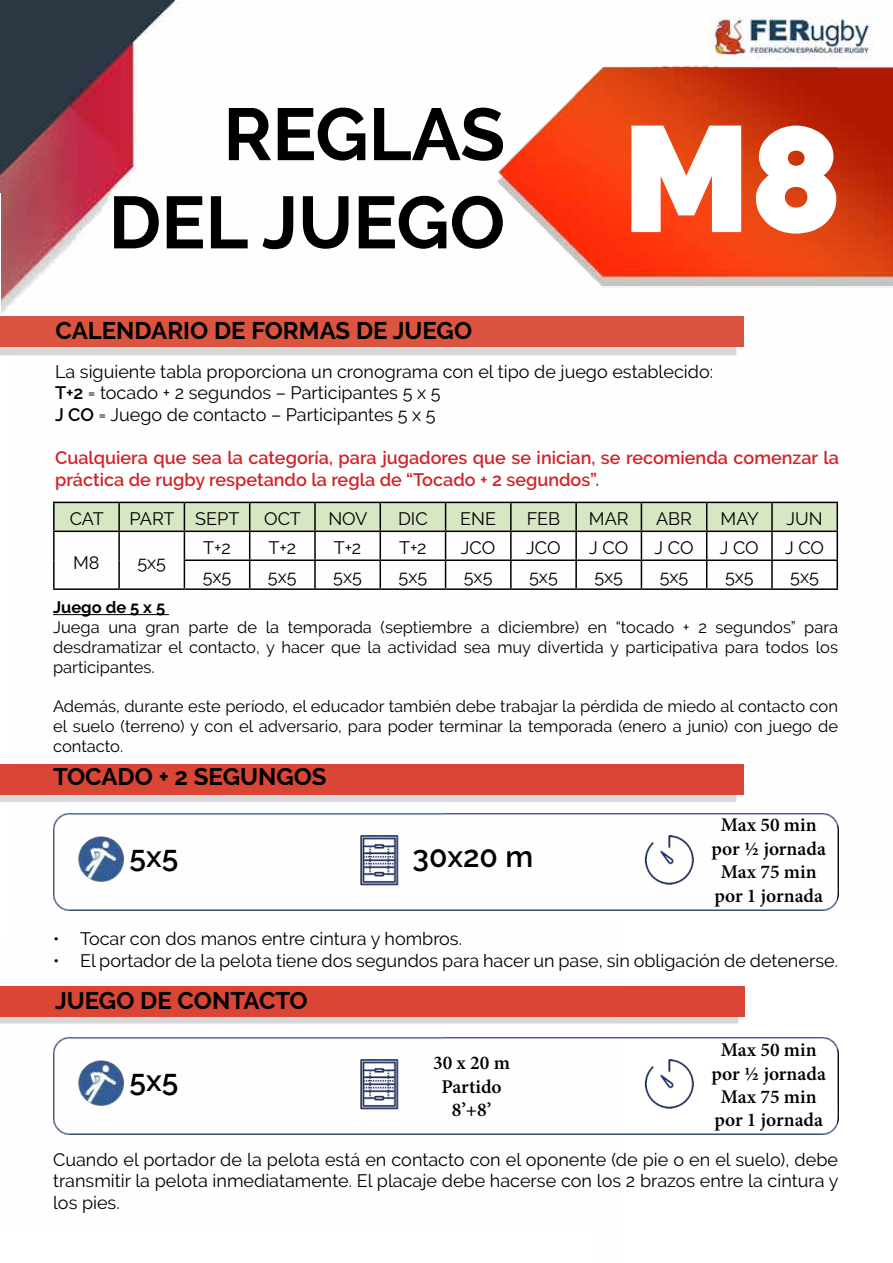
<style>
.page{position:relative;width:893px;height:1263px;background:#fff}
.page>*{position:absolute;margin:0;border:0;box-sizing:border-box;transform-origin:0 0}
.t1{font:700 73.5px/88.2px "Raleway";color:#000}
.t2{font:600 30px "Raleway";color:#000}
.t3{font:700 24px "Raleway";color:#000}
.t4{font:600 19.5px/23.4px "Minion Pro";color:#000;text-align:center}
.t5{font:18px/21.6px "Raleway";color:#000}
.t6{font:600 18px/21.6px "Raleway";color:#d2232a}
.t7{font:16.5px/19.8px "Raleway";color:#000;text-align:justify}
.t8{font:700 16.5px "Raleway";color:#000}
.s1{font-weight:600}
</style>
<div class="page">
<img style="left:0;top:0;width:871px;height:1135px">
<div style="left:0;top:317px;width:13px;height:623px;background:#fff"></div>
<hr style="left:0;top:193px;width:1px;height:740px;background:#fff">
<div style="left:622px;top:915px;width:271px;height:348px;background:#fff"></div>
<svg style="left:0;top:346px;width:736px;height:9px;background:#d5c8c7"></svg>
<div style="left:0;top:795px;width:736px;height:7px;background:#d5d7d8"></div>
<div style="left:0;top:316px;width:743px;height:30px;background:#db543f"></div>
<hr style="left:53px;top:502px;width:66px;height:1px;background:#000">
<hr style="left:53px;top:503px;width:2px;height:28px;background:#000">
<hr style="left:772px;top:502px;width:66px;height:1px;background:#000">
<hr style="left:836px;top:503px;width:2px;height:28px;background:#000">
<hr style="left:53px;top:531px;width:66px;height:1px;background:#000">
<hr style="left:53px;top:532px;width:2px;height:28px;background:#000">
<hr style="left:772px;top:531px;width:66px;height:1px;background:#000">
<hr style="left:836px;top:532px;width:2px;height:27px;background:#000">
<hr style="left:53px;top:560px;width:2px;height:28px;background:#000">
<svg style="left:54px;top:502px;width:783px;height:86px"></svg>
<hr style="left:772px;top:559px;width:66px;height:2px;background:#000">
<hr style="left:771px;top:561px;width:2px;height:27px;background:#000">
<hr style="left:836px;top:561px;width:2px;height:27px;background:#000">
<hr style="left:53px;top:588px;width:66px;height:2px;background:#000">
<hr style="left:119px;top:588px;width:65px;height:2px;background:#000">
<hr style="left:184px;top:588px;width:66px;height:2px;background:#000">
<hr style="left:250px;top:588px;width:65px;height:2px;background:#000">
<hr style="left:315px;top:588px;width:65px;height:2px;background:#000">
<hr style="left:380px;top:588px;width:66px;height:2px;background:#000">
<hr style="left:446px;top:588px;width:65px;height:2px;background:#000">
<hr style="left:511px;top:588px;width:65px;height:2px;background:#000">
<hr style="left:576px;top:588px;width:65px;height:2px;background:#000">
<hr style="left:641px;top:588px;width:66px;height:2px;background:#000">
<hr style="left:707px;top:588px;width:65px;height:2px;background:#000">
<hr style="left:772px;top:588px;width:66px;height:2px;background:#000">
<hr style="left:53px;top:614px;width:116px;height:1px;background:#000">
<div style="left:0;top:764px;width:743px;height:31px;background:#d94636"></div>
<img style="left:738px;top:813px;width:100px;height:97px">
<img style="left:53px;top:1037px;width:785px;height:97px">
<svg style="left:0;top:809px;width:738px;height:248px"></svg>
<div style="left:0;top:986px;width:745px;height:30px;background:#d94636"></div>
<img style="left:468px;top:29px;width:425px;height:266px">
<h1 class="t1" style="left:109px;top:91px;width:735px;text-indent:115px">REGLAS<br>DEL JUEGO <sup>M8</sup></h1>
<h3 class="t3" style="left:56px;top:316px;width:17px">CALEN</h3>
<h3 class="t3" style="left:135px;top:316px;width:339px">DARIO DE FORMAS DE JUEGO</h3>
<p class="t5" style="left:55px;top:360px;width:660px">La siguiente tabla proporciona un cronograma con el tipo de juego establecido:<br><span class="s1">T+2</span> = tocado + 2 segundos – Participantes 5 x 5<br><span class="s1">J CO</span> = Juego de contacto – Participantes 5 x 5</p>
<p class="t6" style="left:55px;top:447px;width:785px">Cualquiera que sea la categoría, para jugadores que se inician, se recomienda comenzar la práctica de rugby respetando la regla de “Tocado + 2 segundos”.</p>
<p class="t5" style="left:70px;top:508px;width:36px">CAT</p>
<p class="t5" style="left:129px;top:508px;width:111px">PART SEPT</p>
<p class="t5" style="left:264px;top:508px;width:38px">OCT</p>
<p class="t5" style="left:328px;top:508px;width:41px">NOV</p>
<p class="t5" style="left:398px;top:508px;width:31px">DIC</p>
<p class="t5" style="left:460px;top:508px;width:37px">ENE</p>
<p class="t5" style="left:527px;top:508px;width:35px">FEB</p>
<p class="t5" style="left:589px;top:508px;width:41px">MAR</p>
<p class="t5" style="left:656px;top:508px;width:37px">ABR</p>
<p class="t5" style="left:721px;top:508px;width:40px">MAY</p>
<p class="t5" style="left:786px;top:508px;width:38px">JUN</p>
<p class="t5" style="left:73px;top:551px;width:28px">M8</p>
<p class="t5" style="left:137px;top:551px;width:30px">5x5</p>
<p class="t5" style="left:203px;top:537px;width:29px">T+2</p>
<p class="t5" style="left:269px;top:537px;width:29px">T+2</p>
<p class="t5" style="left:334px;top:537px;width:29px">T+2</p>
<p class="t5" style="left:399px;top:537px;width:29px">T+2</p>
<p class="t5" style="left:461px;top:537px;width:36px">JCO</p>
<p class="t5" style="left:526px;top:537px;width:36px">JCO</p>
<p class="t5" style="left:589px;top:537px;width:40px">J CO</p>
<p class="t5" style="left:654px;top:537px;width:40px">J CO</p>
<p class="t5" style="left:720px;top:537px;width:40px">J CO</p>
<p class="t5" style="left:785px;top:537px;width:40px">J CO</p>
<p class="t5" style="left:203px;top:566px;width:30px">5x5</p>
<p class="t5" style="left:268px;top:566px;width:30px">5x5</p>
<p class="t5" style="left:333px;top:566px;width:30px">5x5</p>
<p class="t5" style="left:399px;top:566px;width:30px">5x5</p>
<p class="t5" style="left:464px;top:566px;width:30px">5x5</p>
<p class="t5" style="left:529px;top:566px;width:30px">5x5</p>
<p class="t5" style="left:594px;top:566px;width:30px">5x5</p>
<p class="t5" style="left:660px;top:566px;width:30px">5x5</p>
<p class="t5" style="left:725px;top:566px;width:30px">5x5</p>
<p class="t5" style="left:790px;top:566px;width:30px">5x5</p>
<p class="t8" style="left:53px;top:598px;width:114px">Juego de 5 x 5</p>
<p class="t7" style="left:53px;top:617px;width:786px">Juega una gran parte de la temporada (septiembre a diciembre) en “tocado + 2 segundos” para desdramatizar el contacto, y hacer que la actividad sea muy divertida y participativa para todos los participantes.</p>
<p class="t7" style="left:53px;top:697px;width:786px">Además, durante este período, el educador también debe trabajar la pérdida de miedo al contacto con el suelo (terreno) y con el adversario, para poder terminar la temporada (enero a junio) con juego de contacto.</p>
<h3 class="t3" style="left:53px;top:763px;width:274px">TOCADO + 2 SEGUNGOS</h3>
<h2 class="t2" style="left:129px;top:839px;width:50px">5x5</h2>
<h2 class="t2" style="left:413px;top:839px;width:122px">30x20 m</h2>
<p class="t4" style="left:712px;top:813px;width:116px">Max 50 min por ½ jornada<br>Max 75 min por 1 jornada</p>
<p class="t5" style="left:53px;top:928px;width:411px">• Tocar con dos manos entre cintura y hombros.</p>
<p class="t5" style="left:53px;top:949px;width:786px">• El portador de la pelota tiene dos segundos para hacer un pase, sin obligación de detenerse.</p>
<h3 class="t3" style="left:55px;top:986px;width:174px">JUEGO DE CONTACT</h3>
<h3 class="t3" style="left:289px;top:986px;width:20px">O</h3>
<p class="t4" style="left:712px;top:1038px;width:116px">Max 50 min por ½ jornada<br>Max 75 min por 1 jornada</p>
<p class="t5" style="left:53px;top:1148px;width:787px;text-align:justify">Cuando el portador de la pelota está en contacto con el oponente (de pie o en el suelo), debe transmitir la pelota inmediatamente. El placaje debe hacerse con los 2 brazos entre la cintura y los pies.</p>
<p class="t4" style="left:433px;top:1051px;width:78px">30 x 20 m<br>Partido<br>8’+8’</p>
<h2 class="t2" style="left:129px;top:1063px;width:50px">5x5</h2>
</div>
